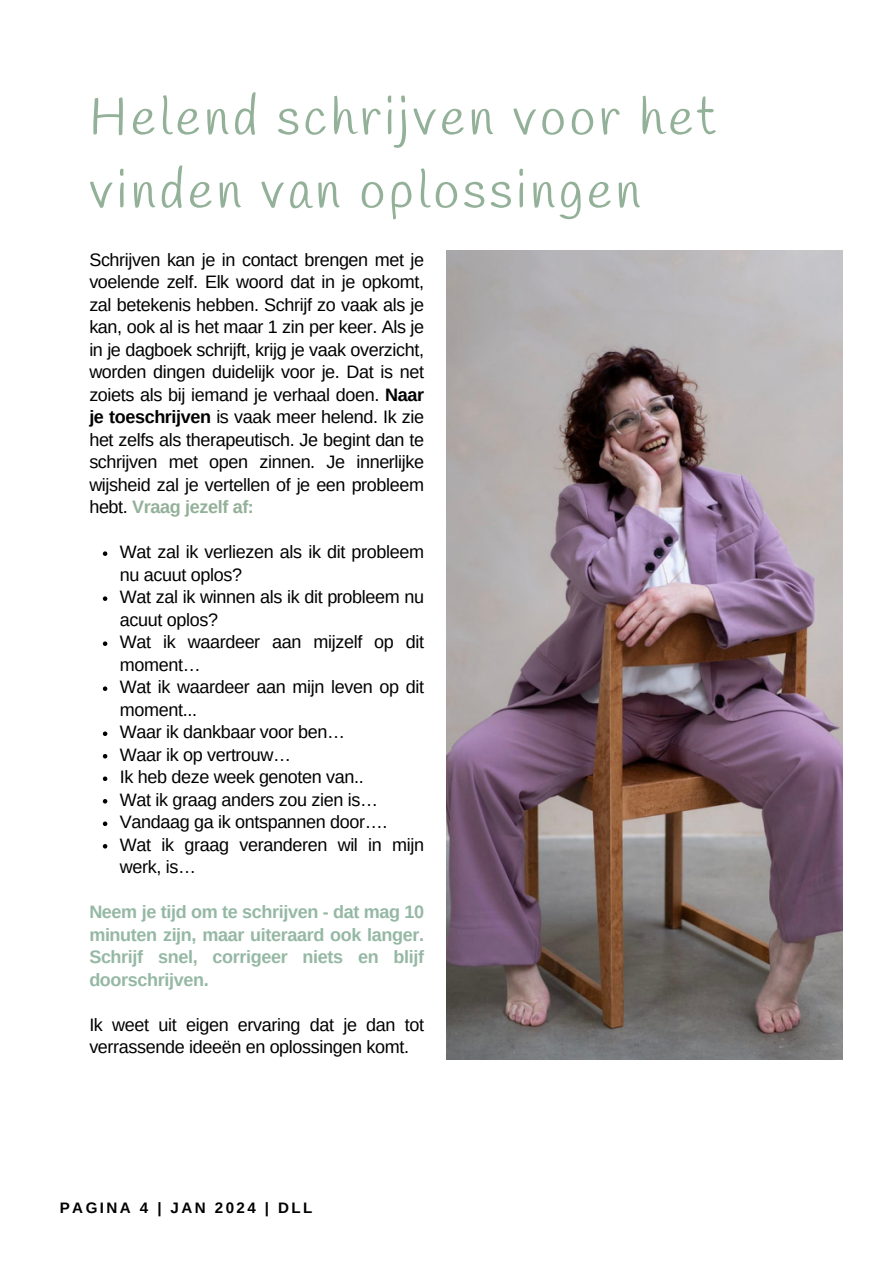
<style>
.page{position:relative;width:893px;height:1264px;background:#fff}
.page>*{position:absolute;margin:0;border:0;box-sizing:border-box;transform-origin:0 0}
.t1{font:52.5px/73.2px "Handlee";letter-spacing:.07em;color:#93b098}
.t2{font:18px/22.5px "Arimo";letter-spacing:-.02em;color:#000}
.t3{font:700 18px/22.5px "Arimo";letter-spacing:-.02em;color:#95b8a4;text-align:justify}
.t4{font:700 15.15px "Arimo";letter-spacing:.16em;color:#000}
.s1{font-weight:700}
.s2{font-weight:700;color:#93b098}
</style>
<div class="page">
<img style="left:446px;top:250px;width:396px;height:809px">
<svg style="left:103px;top:551px;width:4px;height:5px"></svg>
<svg style="left:103px;top:596px;width:4px;height:5px"></svg>
<svg style="left:103px;top:641px;width:4px;height:5px"></svg>
<svg style="left:103px;top:686px;width:4px;height:5px"></svg>
<svg style="left:103px;top:731px;width:4px;height:5px"></svg>
<svg style="left:103px;top:754px;width:4px;height:4px"></svg>
<svg style="left:103px;top:776px;width:4px;height:5px"></svg>
<svg style="left:103px;top:799px;width:4px;height:4px"></svg>
<svg style="left:103px;top:821px;width:4px;height:5px"></svg>
<svg style="left:103px;top:844px;width:4px;height:4px"></svg>
<p class="t1" style="left:89px;top:84px;width:627px">Helend schrijven voor het vinden van oplossingen</p>
<p class="t2" style="left:89px;top:248px;width:336px;text-align:justify">Schrijven kan je in contact brengen met je voelende zelf. Elk woord dat in je opkomt, zal betekenis hebben. Schrijf zo vaak als je kan, ook al is het maar 1 zin per keer. Als je in je dagboek schrijft, krijg je vaak overzicht, worden dingen duidelijk voor je. Dat is net zoiets als bij iemand je verhaal doen. <span class="s1">Naar je toeschrijven</span> is vaak meer helend. Ik zie het zelfs als therapeutisch. Je begint dan te schrijven met open zinnen. Je innerlijke wijsheid zal je vertellen of je een probleem hebt. <span class="s2">Vraag jezelf af:</span></p>
<p class="t2" style="left:120px;top:540px;width:306px">Wat zal ik verliezen als ik dit probleem nu acuut oplos?</p>
<p class="t2" style="left:120px;top:585px;width:306px">Wat zal ik winnen als ik dit probleem nu acuut oplos?</p>
<p class="t2" style="left:120px;top:630px;width:306px">Wat ik waardeer aan mijzelf op dit moment…</p>
<p class="t2" style="left:120px;top:675px;width:306px">Wat ik waardeer aan mijn leven op dit moment...</p>
<p class="t2" style="left:120px;top:720px;width:227px">Waar ik dankbaar voor ben…</p>
<p class="t2" style="left:120px;top:743px;width:173px">Waar ik op vertrouw…</p>
<p class="t2" style="left:120px;top:765px;width:245px">Ik heb deze week genoten van..</p>
<p class="t2" style="left:120px;top:788px;width:259px">Wat ik graag anders zou zien is…</p>
<p class="t2" style="left:120px;top:810px;width:269px">Vandaag ga ik ontspannen door….</p>
<p class="t2" style="left:120px;top:833px;width:306px">Wat ik graag veranderen wil in mijn werk, is…</p>
<p class="t3" style="left:89px;top:900px;width:336px">Neem je tijd om te schrijven - dat mag 10 minuten zijn, maar uiteraard ook langer.<br>Schrijf snel, corrigeer niets en blijf doorschrijven.</p>
<p class="t2" style="left:89px;top:1013px;width:336px">Ik weet uit eigen ervaring dat je dan tot verrassende ideeën en oplossingen komt.</p>
<p class="t4" style="left:60px;top:1199px;width:254px">PAGINA 4 | JAN 2024 | DLL</p>
</div>
